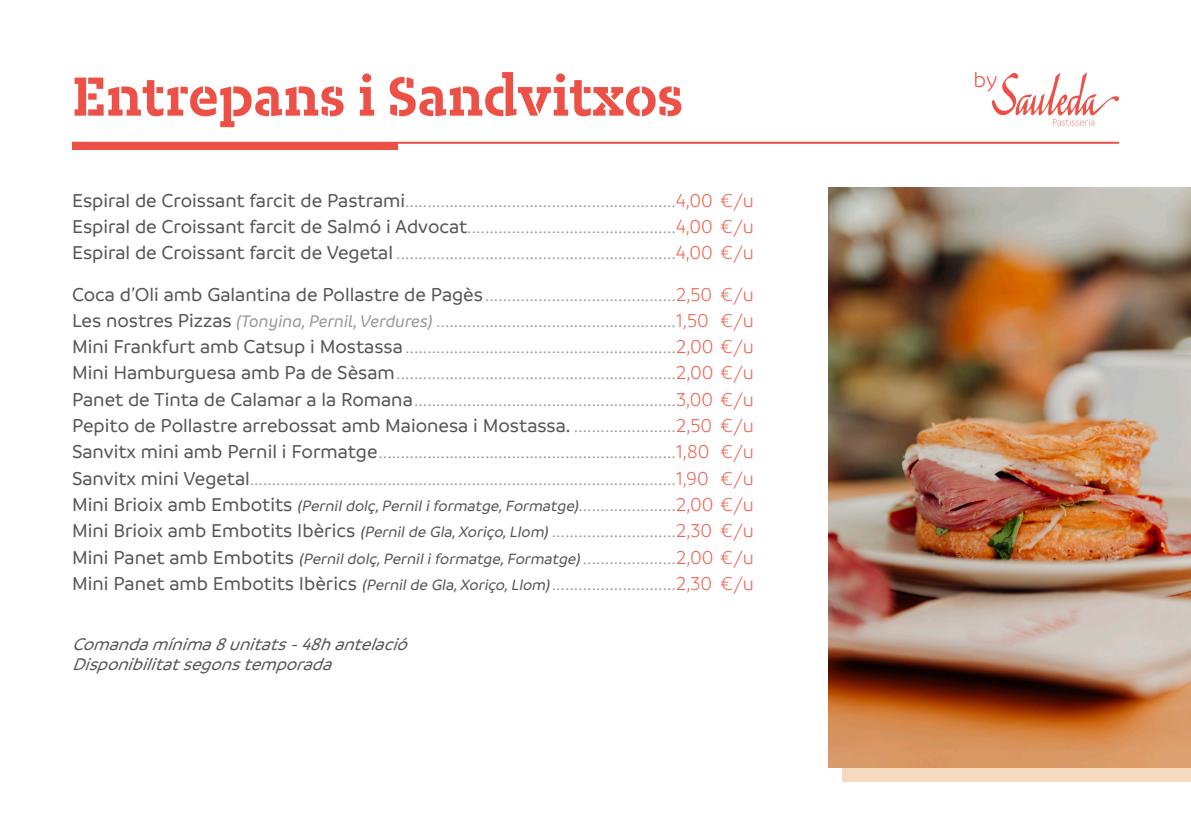
<style>
.page{position:relative;width:1191px;height:840px;background:#fff}
.page>*{position:absolute;margin:0;border:0;box-sizing:border-box;transform-origin:0 0}
.t1{font:700 64px "Test Karbon Slab Stencil";color:#ec5046}
.t2{font:300 22.8px "Branding SF";color:#ec5046}
.Plato{font:300 20px "Branding SF";color:#979a9b}
.Plato-2{font:500 20px "Branding SF";color:#545557}
.t3{font:italic 500 18px "Branding SF";color:#545557}
.Plato-3{font:italic 500 16px "Branding SF";color:#545557}
.s1{font-weight:500;color:#545557}
.s2{color:#ed6354}
.s3{font-weight:500;font-style:italic;font-size:18px}
.s4{font-weight:300;color:#979a9b}
.s5{font-weight:300;color:#ed6354}
.s6{font-style:normal;font-size:20px}
.s7{font-weight:300;font-style:normal;font-size:20px;color:#979a9b}
.s8{font-weight:300;font-style:normal;font-size:20px;color:#ed6354}
.s9{font-style:italic;font-size:16px}
.s10{font-weight:500;font-style:italic;font-size:16px;color:#545557}
</style>
<div class="page">
<svg style="left:991px;top:72px;width:128px;height:54px"></svg>
<div style="left:72px;top:142px;width:325px;height:7px;background:#ec5046"></div>
<hr style="left:72px;top:142px;width:1047px;height:2px;background:#ec5046">
<div style="left:842px;top:202px;width:349px;height:579px;background:#f5dac0"></div>
<img style="left:828px;top:188px;width:363px;height:579px">
<p class="t1" style="left:72px;top:60px;width:613px">Entrepans i Sandvitxos</p>
<p class="Plato" style="left:72px;top:190px;width:683px"><span class="s1">Espiral de Croissant farcit de Pastrami</span>.............................................................<span class="s2">4,00 €/u</span></p>
<p class="Plato" style="left:72px;top:216px;width:683px"><span class="s1">Espiral de Croissant farcit de Salmó i Advocat</span>...............................................<span class="s2">4,00 €/u</span></p>
<p class="Plato" style="left:72px;top:242px;width:683px"><span class="s1">Espiral de Croissant farcit de Vegetal</span> ...............................................................<span class="s2">4,00 €/u</span></p>
<p class="Plato" style="left:72px;top:283px;width:683px"><span class="s1">Coca d’Oli amb Galantina de Pollastre de Pagès</span>...........................................<span class="s2">2,50 €/u</span></p>
<p class="Plato" style="left:72px;top:310px;width:683px"><span class="s1">Les nostres Pizzas</span> <span class="s3">(Tonyina, Pernil, Verdures)</span> ......................................................<span class="s2">1,50 €/u</span></p>
<p class="Plato" style="left:72px;top:336px;width:683px"><span class="s1">Mini Frankfurt amb Catsup i Mostassa</span>.............................................................<span class="s2">2,00 €/u</span></p>
<p class="Plato" style="left:72px;top:362px;width:683px"><span class="s1">Mini Hamburguesa amb Pa de Sèsam</span>...............................................................<span class="s2">2,00 €/u</span></p>
<p class="Plato" style="left:72px;top:389px;width:683px"><span class="s1">Panet de Tinta de Calamar a la Romana</span>...........................................................<span class="s2">3,00 €/u</span></p>
<p class="Plato-2" style="left:72px;top:415px;width:683px">Pepito de Pollastre arrebossat amb Maionesa i Mostassa. <span class="s4">.......................</span><span class="s5">2,50 €/u</span></p>
<p class="Plato" style="left:72px;top:441px;width:683px"><span class="s1">Sanvitx mini amb Pernil i Formatge</span>...................................................................<span class="s2">1,80 €/u</span></p>
<p class="Plato" style="left:72px;top:467px;width:683px"><span class="s1">Sanvitx mini Vegetal</span>................................................................................................<span class="s2">1,90 €/u</span></p>
<p class="Plato-3" style="left:72px;top:497px;width:683px"><span class="s6">Mini Brioix amb Embotits</span> (Pernildolç,Perniliformatge,Formatge)<span class="s7">......................</span><span class="s8">2,00 €/u</span></p>
<p class="Plato-2" style="left:72px;top:520px;width:683px">Mini Brioix amb Embotits Ibèrics <span class="s9">(Pernilde Gla,Xoriço,Llom)</span><span class="s4">............................</span><span class="s5">2,30 €/u</span></p>
<p class="Plato-3" style="left:72px;top:549px;width:683px"><span class="s6">Mini Panet amb Embotits</span> (Pernildolç,Perniliformatge,Formatge)<span class="s7">.....................</span><span class="s8">2,00 €/u</span></p>
<p class="Plato" style="left:72px;top:572px;width:683px"><span class="s1">Mini Panet amb Embotits Ibèrics</span> <span class="s10">(Pernilde Gla,Xoriço,Llom)</span>............................<span class="s2">2,30 €/u</span></p>
<p class="t3" style="left:72px;top:634px;width:343px">Comandamínima8unitats-48hantelació</p>
<p class="t3" style="left:72px;top:654px;width:267px">Disponibilitatsegonstemporada</p>
<p class="t2" style="left:973px;top:68px;width:25px">by</p>
</div>
